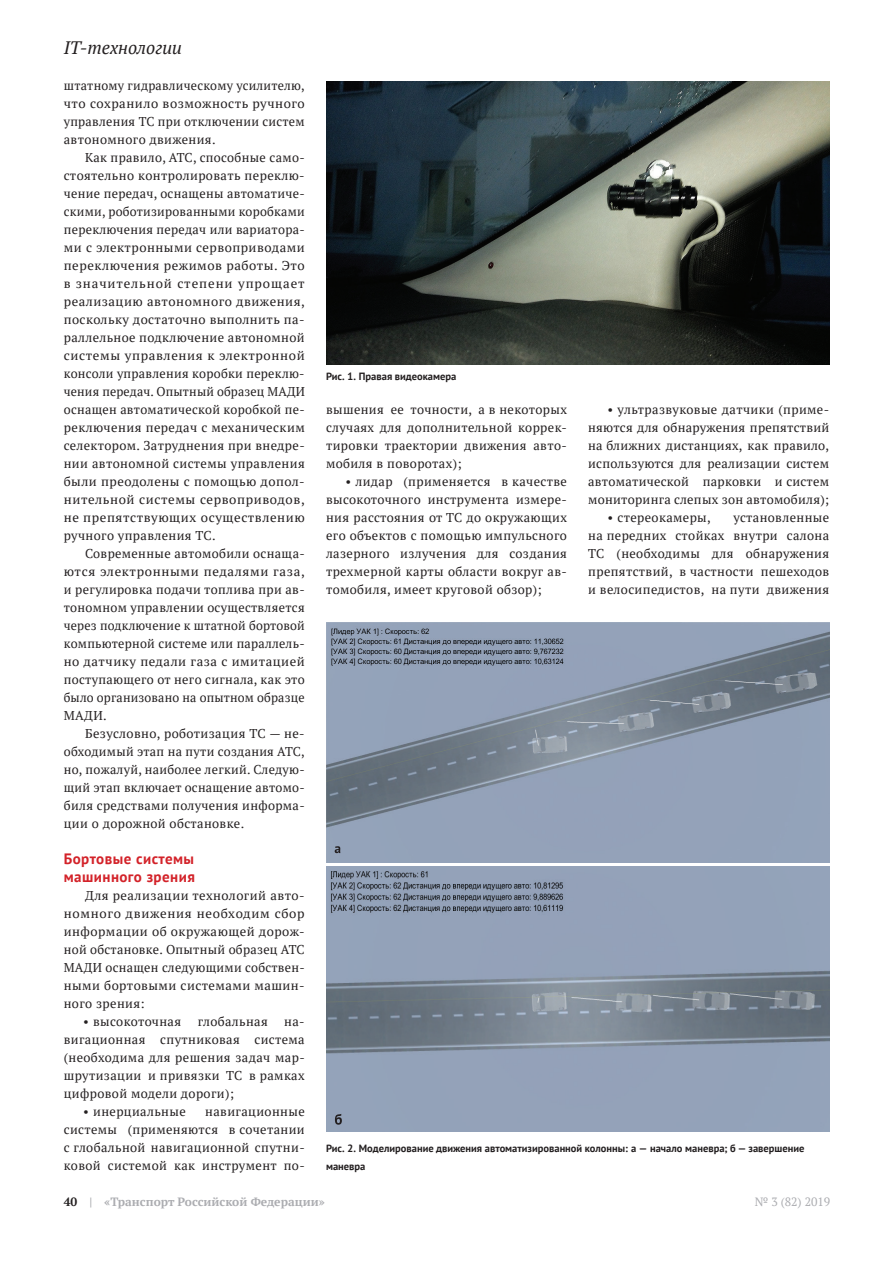
<style>
.page{position:relative;width:893px;height:1263px;background:#fff}
.page>*{position:absolute;margin:0;border:0;box-sizing:border-box;transform-origin:0 0}
.t1{font:italic 18px "PT Serif";color:#231f20}
.t2{font:700 15px/18px "PT Sans";letter-spacing:.03em;color:#d32229}
.t3{font:12.75px/18px "PT Serif";letter-spacing:.03em;color:#231f20;text-align:justify}
.t4{font:700 12px "PT Serif";color:#acadb1}
.t5{font:12px "PT Serif";color:#acadb1}
.t6{font:700 10.5px/18px "PT Sans";color:#231f20}
.s1{color:#231f20}
</style>
<div class="page">
<img style="left:326px;top:81px;width:503px;height:283px">
<img style="left:326px;top:623px;width:503px;height:239px">
<img style="left:326px;top:866px;width:503px;height:265px">
<svg style="left:335px;top:1114px;width:7px;height:11px"></svg>
<svg style="left:335px;top:846px;width:5px;height:7px"></svg>
<h1 class="t1" style="left:64px;top:36px;width:120px">IT-технологии</h1>
<p class="t3" style="left:64px;top:76px;width:242px">штатному гидравлическому усилителю, что сохранило возможность ручного управления ТС при отключении систем автономного движения.</p>
<p class="t3" style="left:64px;top:148px;width:243px;text-indent:21px">Как правило, АТС, способные само&shy;стоятельно контролировать переклю&shy;чение передач, оснащены автоматиче&shy;скими, роботизированными коробками переключения передач или вариатора&shy;ми с электронными сервоприводами переключения режимов работы. Это в значительной степени упрощает реализацию автономного движения, поскольку достаточно выполнить па&shy;раллельное подключение автономной системы управления к электронной консоли управления коробки переклю&shy;чения передач. Опытный образец МАДИ оснащен автоматической коробкой пе&shy;реключения передач с механическим селектором. Затруднения при внедре&shy;нии автономной системы управления были преодолены с помощью допол&shy;нительной системы сервоприводов, не препятствующих осуществлению ручного управления ТС.</p>
<p class="t3" style="left:64px;top:544px;width:243px;text-indent:21px">Современные автомобили оснаща&shy;ются электронными педалями газа, и регулировка подачи топлива при ав&shy;тономном управлении осуществляется через подключение к штатной бортовой компьютерной системе или параллель&shy;но датчику педали газа с имитацией поступающего от него сигнала, как это было организовано на опытном образце МАДИ.</p>
<p class="t3" style="left:64px;top:724px;width:242px;text-indent:21px">Безусловно, роботизация ТС — не&shy;обходимый этап на пути создания АТС, но, пожалуй, наиболее легкий. Следую&shy;щий этап включает оснащение автомо&shy;биля средствами получения информа&shy;ции о дорожной обстановке.</p>
<p class="t2" style="left:64px;top:849px;width:133px">Бортовые системы машинного зрения</p>
<p class="t3" style="left:64px;top:886px;width:242px;text-indent:21px">Для реализации технологий авто&shy;номного движения необходим сбор информации об окружающей дорож&shy;ной обстановке. Опытный образец АТС МАДИ оснащен следующими собствен&shy;ными бортовыми системами машин&shy;ного зрения:</p>
<p class="t3" style="left:83px;top:1012px;width:100px">• высокоточная</p>
<p class="t3" style="left:198px;top:1012px;width:72px">глобальная</p>
<p class="t3" style="left:64px;top:1012px;width:242px;text-indent:221px">на&shy;вигационная спутниковая система (необходима для решения задач мар&shy;шрутизации и привязки ТС в рамках цифровой модели дороги);</p>
<p class="t3" style="left:83px;top:1102px;width:104px">• инерциальные</p>
<p class="t3" style="left:64px;top:1102px;width:242px;text-indent:141px">навигационные системы (применяются в сочетании с глобальной навигационной спутни&shy;ковой системой как инструмент по-</p>
<p class="t6" style="left:326px;top:367px;width:132px">Рис. 1. Правая видеокамера</p>
<p class="t3" style="left:326px;top:400px;width:242px">вышения ее точности, а в некоторых случаях для дополнительной коррек&shy;тировки траектории движения авто&shy;мобиля в поворотах);</p>
<p class="t3" style="left:326px;top:472px;width:242px;text-indent:19px">• лидар (применяется в качестве высокоточного инструмента измере&shy;ния расстояния от ТС до окружающих его объектов с помощью импульсного лазерного излучения для создания трехмерной карты области вокруг ав&shy;томобиля, имеет круговой обзор);</p>
<p class="t3" style="left:588px;top:400px;width:242px;text-indent:19px">• ультразвуковые датчики (приме&shy;няются для обнаружения препятствий на ближних дистанциях, как правило, используются для реализации систем автоматической парковки и систем мониторинга слепых зон автомобиля);</p>
<p class="t3" style="left:608px;top:508px;width:105px">• стереокамеры,</p>
<p class="t3" style="left:588px;top:508px;width:242px;text-indent:145px">установленные на передних стойках внутри салона ТС (необходимы для обнаружения препятствий, в частности пешеходов и велосипедистов, на пути движения</p>
<p class="t6" style="left:326px;top:1139px;width:480px">Рис. 2. Моделирование движения автоматизированной колонны: а — начало маневра; б — завершение маневра</p>
<p class="t4" style="left:64px;top:1194px;width:263px"><span class="s1">40</span> | «Транспорт Российской Федерации»</p>
<p class="t5" style="left:755px;top:1194px;width:77px">№ 3 (82) 2019</p>
</div>
